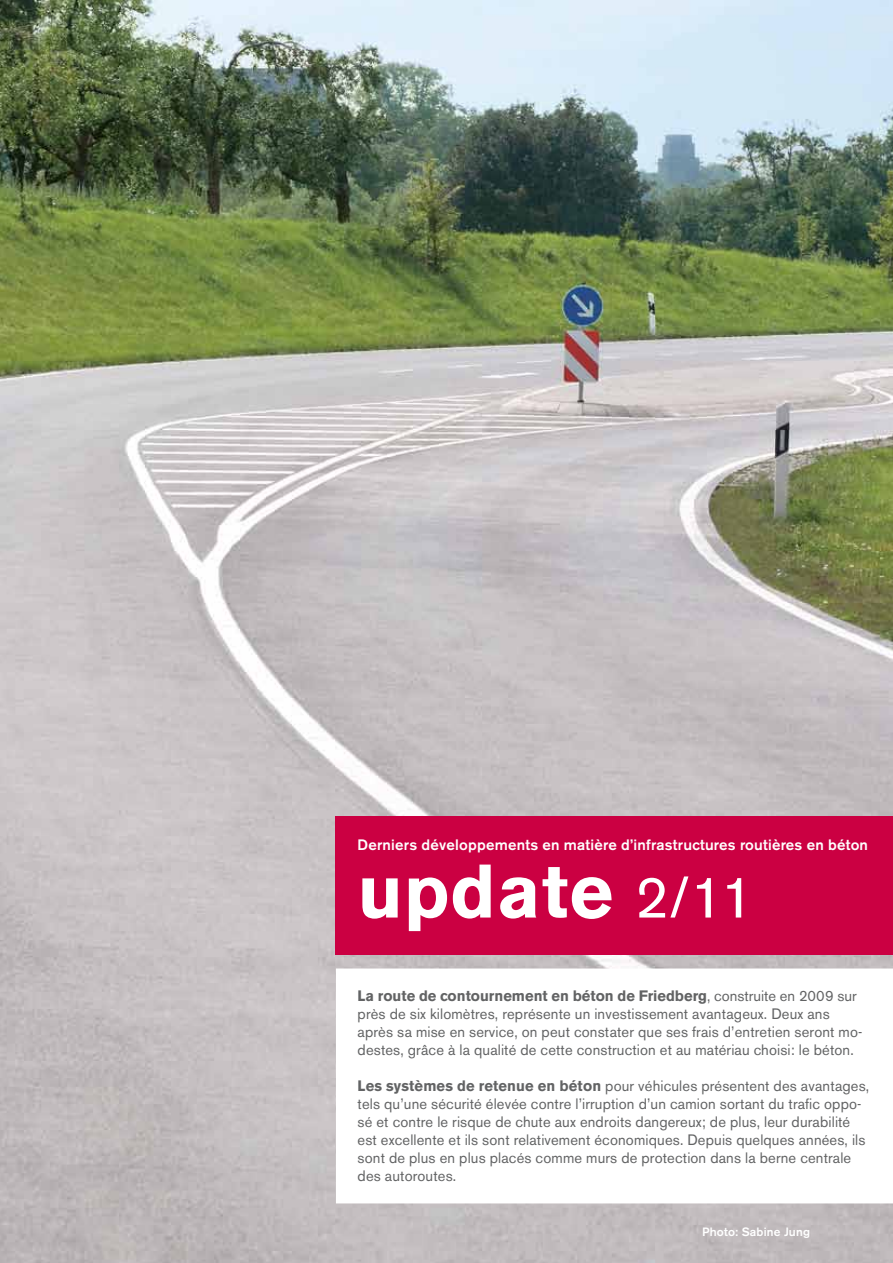
<style>
.page{position:relative;width:893px;height:1263px;background:#fff}
.page>*{position:absolute;margin:0;border:0;box-sizing:border-box;transform-origin:0 0}
.t1{font:700 75px "Akzidenz Grotesk BE";letter-spacing:.015em;color:#fff}
.t2{font:15px/18px "Akzidenz Grotesk BE";letter-spacing:.01em;color:#626364}
.t3{font:500 15px "Akzidenz Grotesk BE";letter-spacing:.015em;color:#fff}
.t4{font:500 12px "Akzidenz Grotesk BE";letter-spacing:.015em;color:#fff}
.s1{font-weight:400;font-size:58.5px}
.s2{font-weight:700}
</style>
<div class="page">
<img style="left:0;top:0;width:893px;height:1263px">
<div style="left:336px;top:816px;width:557px;height:139px;background:#cb0042"></div>
<svg style="left:336px;top:968px;width:557px;height:235px"></svg>
<p class="t3" style="left:358px;top:835px;width:512px">Derniers développements en matière d’infrastructures routières en béton</p>
<h1 class="t1" style="left:358px;top:848px;width:398px">update <span class="s1">2/11</span></h1>
<p class="t2" style="left:358px;top:987px;width:506px"><span class="s2">La route de contournement en béton de Friedberg</span>, construite en 2009 sur près de six kilomètres, représente un investissement avantageux. Deux ans après sa mise en service, on peut constater que ses frais d’entretien seront mo&shy;destes, grâce à la qualité de cette construction et au matériau choisi: le béton.</p>
<p class="t2" style="left:358px;top:1077px;width:513px"><span class="s2">Les systèmes de retenue en béton</span> pour véhicules présentent des avantages, tels qu’une sécurité élevée contre l’irruption d’un camion sortant du trafic oppo&shy;sé et contre le risque de chute aux endroits dangereux; de plus, leur durabilité est excellente et ils sont relativement économiques. Depuis quelques années, ils sont de plus en plus placés comme murs de protection dans la berne centrale des autoroutes.</p>
<p class="t4" style="left:702px;top:1224px;width:109px">Photo: Sabine Jung</p>
</div>
